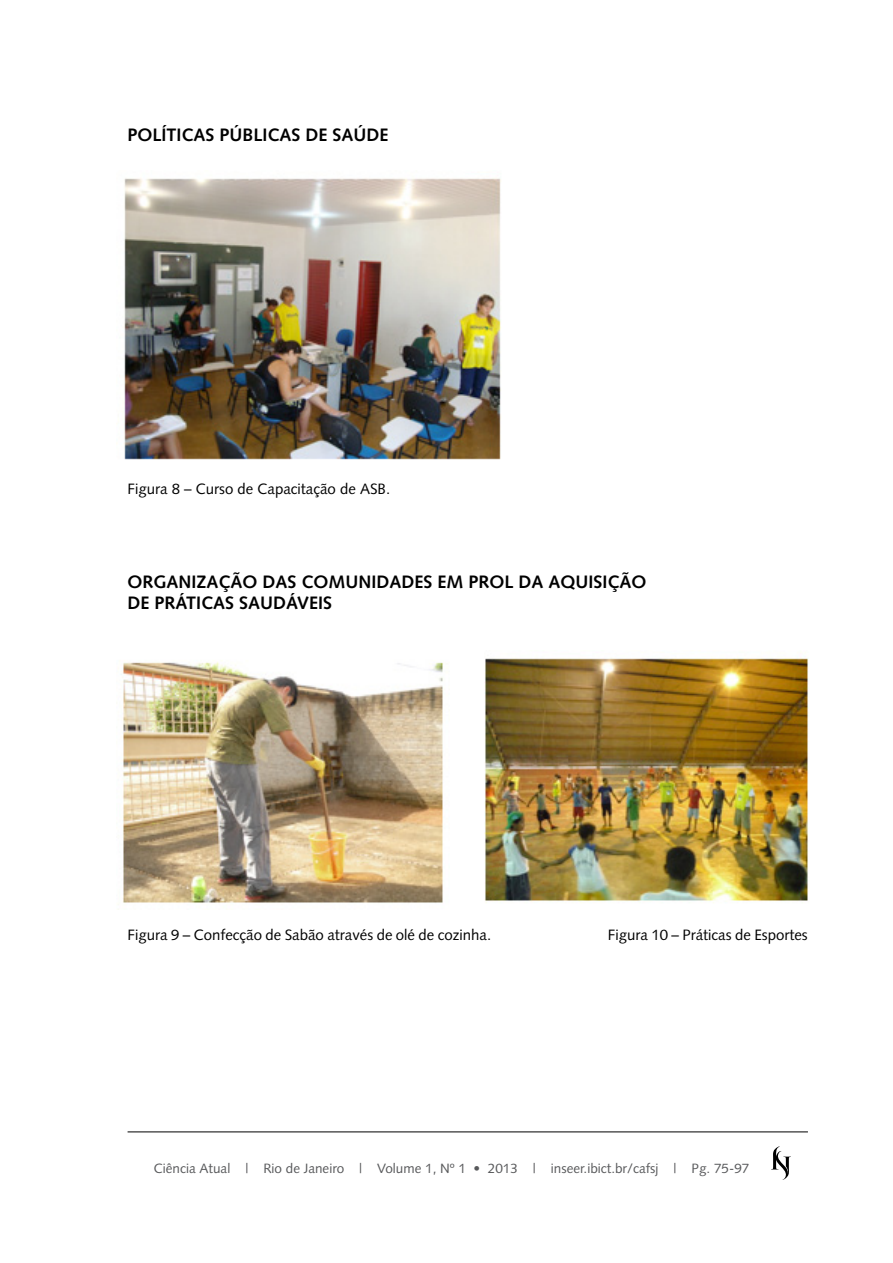
<style>
.page{position:relative;width:893px;height:1263px;background:#fff}
.page>*{position:absolute;margin:0;border:0;box-sizing:border-box;transform-origin:0 0}
.t1{font:700 18px/21.6px "Syntax LT Std";color:#000}
.t2{font:15px "Syntax LT Std";color:#000}
.t3{font:13.5px "Syntax LT Std";color:#58595b}
</style>
<div class="page">
<hr style="left:128px;top:1131px;width:680px;height:1px;background:#000">
<svg style="left:771px;top:1146px;width:20px;height:34px"></svg>
<img style="left:124px;top:178px;width:377px;height:282px">
<img style="left:121px;top:661px;width:323px;height:242px">
<img style="left:485px;top:658px;width:324px;height:245px">
<p class="t1" style="left:128px;top:124px;width:263px">POLÍTICAS PÚBLICAS DE SAÚDE</p>
<p class="t2" style="left:128px;top:480px;width:264px">Figura 8 – Curso de Capacitação de ASB.</p>
<p class="t1" style="left:128px;top:571px;width:520px">ORGANIZAÇÃO DAS COMUNIDADES EM PROL DA AQUISIÇÃO<br>DE PRÁTICAS SAUDÁVEIS</p>
<p class="t2" style="left:128px;top:926px;width:365px">Figura 9 – Confecção de Sabão através de olé de cozinha.</p>
<p class="t2" style="left:608px;top:926px;width:201px">Figura 10 – Práticas de Esportes</p>
<p class="t3" style="left:154px;top:1160px;width:597px">Ciência Atual | Rio de Janeiro | Volume 1, Nº 1 • 2013 | inseer.ibict.br/cafsj | Pg. 75-97</p>
</div>
